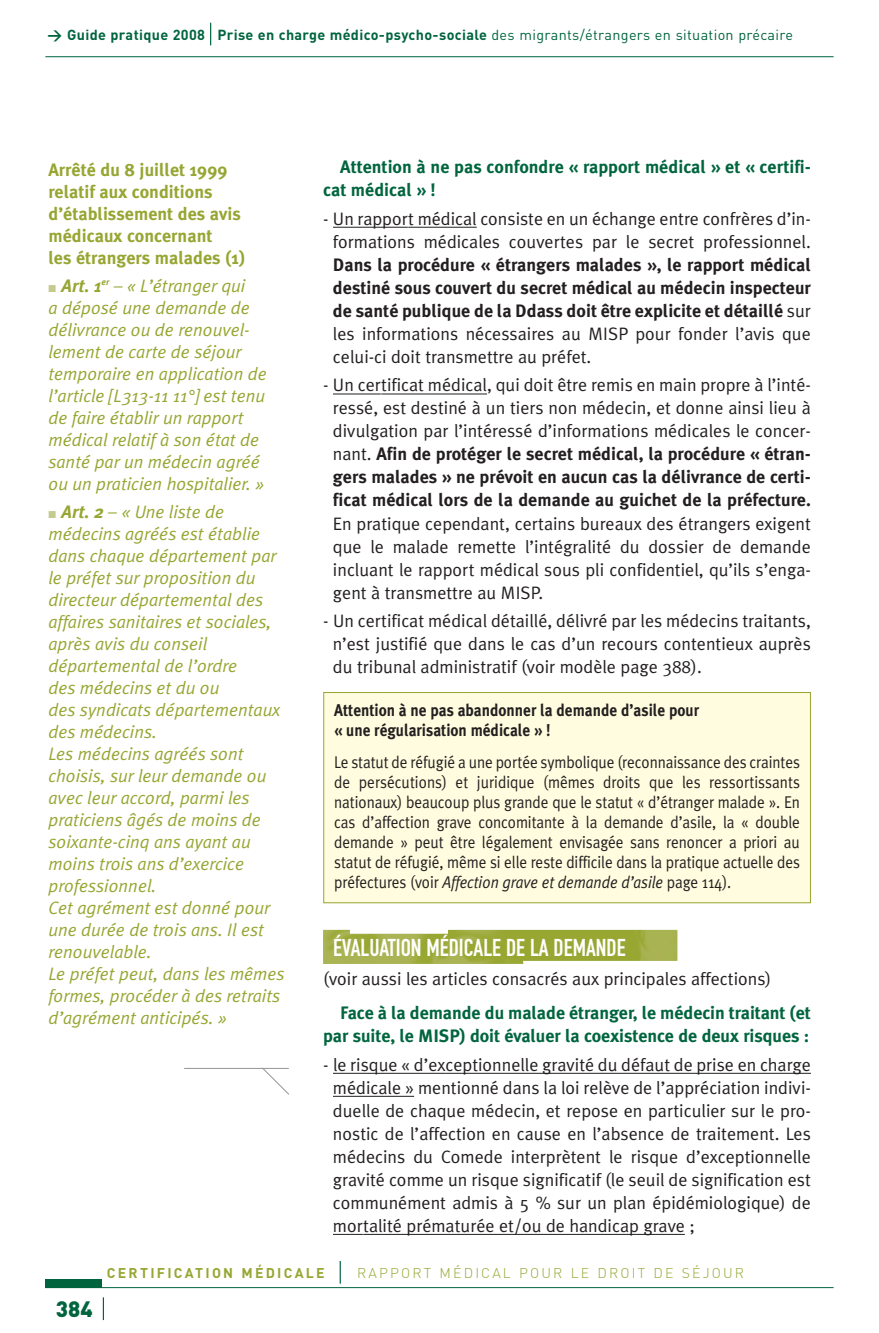
<style>
.page{position:relative;width:879px;height:1333px;background:#fff}
.page>*{position:absolute;margin:0;border:0;box-sizing:border-box;transform-origin:0 0}
.t1{font:24px "DIN Engschrift Alternate";color:#fff}
.t2{font:900 22px "DIN";color:#00653f}
.t3{font:18px/23px "Meta Plus Normal";color:#231f20;text-align:justify}
.t4{font:italic 18px/22px "Meta Plus Normal";color:#97a632}
.t5{font:700 18px/23px "Meta Plus";color:#231f20;text-align:justify}
.t6{font:700 18px/23px "Meta Plus";letter-spacing:-.005em;color:#00653f}
.t7{font:700 18px/22px "Meta Plus";color:#97a632}
.t8{font:17px/20px "Meta Plus Normal";letter-spacing:-.005em;color:#231f20;text-align:justify;scale:.9 1}
.t9{font:700 17px/20px "Meta Plus";color:#231f20;scale:.9 1}
.t10{font:700 14.4px "DIN";letter-spacing:.025em;color:#00653f}
.t11{font:300 14px "DIN";letter-spacing:.155em;color:#97a632}
.t12{font:700 14px "DIN";letter-spacing:.165em;color:#97a632}
.s1{font-weight:400}
.s2{color:#c5ca8e}
.s3{font-family:"Meta Plus";font-weight:700}
.s4{font-family:"Meta Plus Normal";font-weight:400}
.s5{font-style:italic}
</style>
<div class="page">
<img style="left:323px;top:929px;width:354px;height:34px">
<svg style="left:210px;top:23px;width:1px;height:22px"></svg>
<hr style="left:45px;top:56px;width:788px;height:1px;background:#00653f">
<svg style="left:103px;top:1297px;width:1px;height:22px"></svg>
<svg style="left:340px;top:1261px;width:1px;height:22px"></svg>
<hr style="left:45px;top:1287px;width:788px;height:1px;background:#00653f">
<div style="left:45px;top:1278px;width:57px;height:9px;background:#00653f"></div>
<hr style="left:333px;top:227px;width:30px;height:1px;background:#231f20">
<hr style="left:363px;top:227px;width:45px;height:1px;background:#231f20">
<hr style="left:408px;top:227px;width:69px;height:1px;background:#231f20">
<hr style="left:333px;top:393px;width:48px;height:1px;background:#231f20">
<hr style="left:381px;top:393px;width:106px;height:1px;background:#231f20">
<hr style="left:333px;top:1072px;width:112px;height:1px;background:#231f20">
<hr style="left:445px;top:1072px;width:112px;height:1px;background:#231f20">
<hr style="left:557px;top:1072px;width:236px;height:1px;background:#231f20">
<svg style="left:792px;top:1072px;width:19px;height:1px"></svg>
<hr style="left:333px;top:1095px;width:81px;height:1px;background:#231f20">
<hr style="left:333px;top:1233px;width:30px;height:1px;background:#231f20">
<hr style="left:363px;top:1233px;width:296px;height:1px;background:#231f20">
<svg style="left:658px;top:1233px;width:27px;height:1px"></svg>
<svg style="left:261px;top:1068px;width:28px;height:27px"></svg>
<hr style="left:184px;top:1067px;width:105px;height:1px;background:#939598">
<div style="left:324px;top:692px;width:486px;height:210px;background:#fffcdf"></div>
<div style="left:323px;top:692px;width:488px;height:211px;border:1px solid #97a632"></div>
<p class="t10" style="left:48px;top:30px;width:747px">&gt; Guide pratique 2008 Prise en charge médico-psycho-sociale <span class="s1">des migrants/étrangers en situation précaire</span></p>
<p class="t7" style="left:48px;top:160px;width:198px">Arrêté du 8 juillet 1999 relatif aux conditions d’établissement des avis médicaux concernant<br>les étrangers malades (1)</p>
<p class="t4" style="left:48px;top:275px;width:220px"><span class="s2">■</span> <span class="s3">Art. 1</span><sup>er</sup> – « L’étranger qui<br>a déposé une demande de délivrance ou de renouvel&shy;lement de carte de séjour temporaire en application de l’article [L313-11 11°] est tenu de faire établir un rapport médical relatif à son état de santé par un médecin agréé ou un praticien hospitalier. »</p>
<p class="t4" style="left:48px;top:501px;width:237px"><span class="s2">■</span> <span class="s3">Art. 2</span> – « Une liste de médecins agréés est établie dans chaque département par le préfet sur proposition du directeur départemental des affaires sanitaires et sociales, après avis du conseil départemental de l’ordre<br>des médecins et du ou<br>des syndicats départementaux des médecins.<br>Les médecins agréés sont choisis, sur leur demande ou avec leur accord, parmi les praticiens âgés de moins de soixante-cinq ans ayant au moins trois ans d’exercice professionnel.<br>Cet agrément est donné pour une durée de trois ans. Il est renouvelable.<br>Le préfet peut, dans les mêmes formes, procéder à des retraits d’agrément anticipés. »</p>
<p class="t6" style="left:323px;top:156px;width:489px;text-indent:17px">Attention à ne pas confondre « rapport médical » et « certifi&shy;cat médical » !</p>
<p class="t3" style="left:323px;top:209px;width:489px;text-align:center">- Un rapport médical consiste en un échange entre confrères d’in&shy;formations médicales couvertes par le secret professionnel.</p>
<p class="t5" style="left:333px;top:254px;width:479px">Dans la procédure « étrangers malades », le rapport médical destiné sous couvert du secret médical au médecin inspecteur de santé publique de la Ddass doit être explicite et détaillé <span class="s4">sur</span></p>
<p class="t3" style="left:333px;top:324px;width:479px">les informations nécessaires au MISP pour fonder l’avis que celui-ci doit transmettre au préfet.</p>
<p class="t3" style="left:323px;top:375px;width:489px;text-align:center">- Un certificat médical, qui doit être remis en main propre à l’inté&shy;ressé, est destiné à un tiers non médecin, et donne ainsi lieu à divulgation par l’intéressé d’informations médicales le concer-</p>
<p class="t5" style="left:333px;top:443px;width:479px"><span class="s4">nant.</span> Afin de protéger le secret médical, la procédure « étran&shy;gers malades » ne prévoit en aucun cas la délivrance de certi&shy;ficat médical lors de la demande au guichet de la préfecture.</p>
<p class="t3" style="left:333px;top:513px;width:479px">En pratique cependant, certains bureaux des étrangers exigent que le malade remette l’intégralité du dossier de demande incluant le rapport médical sous pli confidentiel, qu’ils s’enga&shy;gent à transmettre au MISP.</p>
<p class="t3" style="left:333px;top:611px;width:479px;text-indent:-10px">- Un certificat médical détaillé, délivré par les médecins traitants, n’est justifié que dans le cas d’un recours contentieux auprès du tribunal administratif (voir modèle page 388).</p>
<p class="t9" style="left:334px;top:701px;width:407px">Attention à ne pas abandonner la demande d’asile pour « une régularisation médicale » !</p>
<p class="t8" style="left:334px;top:753px;width:519px">Le statut de réfugié a une portée symbolique (reconnaissance des craintes de persécutions) et juridique (mêmes droits que les ressortissants nationaux) beaucoup plus grande que le statut « d’étranger malade ». En cas d’affection grave concomitante à la demande d’asile, la « double demande » peut être légalement envisagée sans renoncer a priori au statut de réfugié, même si elle reste difficile dans la pratique actuelle des préfectures (voir <span class="s5">Affection grave et demande d’asile</span> page 114).</p>
<h1 class="t1" style="left:333px;top:938px;width:294px">ÉVALUATION MÉDICALE DE LA DEMANDE</h1>
<p class="t3" style="left:323px;top:968px;width:449px">(voir aussi les articles consacrés aux principales affections)</p>
<p class="t6" style="left:323px;top:1002px;width:489px;text-align:right">Face à la demande du malade étranger, le médecin traitant (et par suite, le MISP) doit évaluer la coexistence de deux risques :</p>
<p class="t3" style="left:333px;top:1054px;width:479px;text-indent:-10px">- le risque « d’exceptionnelle gravité du défaut de prise en charge médicale » mentionné dans la loi relève de l’appréciation indivi&shy;duelle de chaque médecin, et repose en particulier sur le pro&shy;nostic de l’affection en cause en l’absence de traitement. Les médecins du Comede interprètent le risque d’exceptionnelle gravité comme un risque significatif (le seuil de signification est communément admis à 5 % sur un plan épidémiologique) de mortalité prématurée et/ou de handicap grave ;</p>
<p class="t2" style="left:56px;top:1301px;width:38px">384</p>
<p class="t12" style="left:107px;top:1268px;width:219px">CERTIFICATION MÉDICALE</p>
<p class="t11" style="left:357px;top:1268px;width:388px">RAPPORT MÉDICAL POUR LE DROIT DE SÉJOUR</p>
</div>
